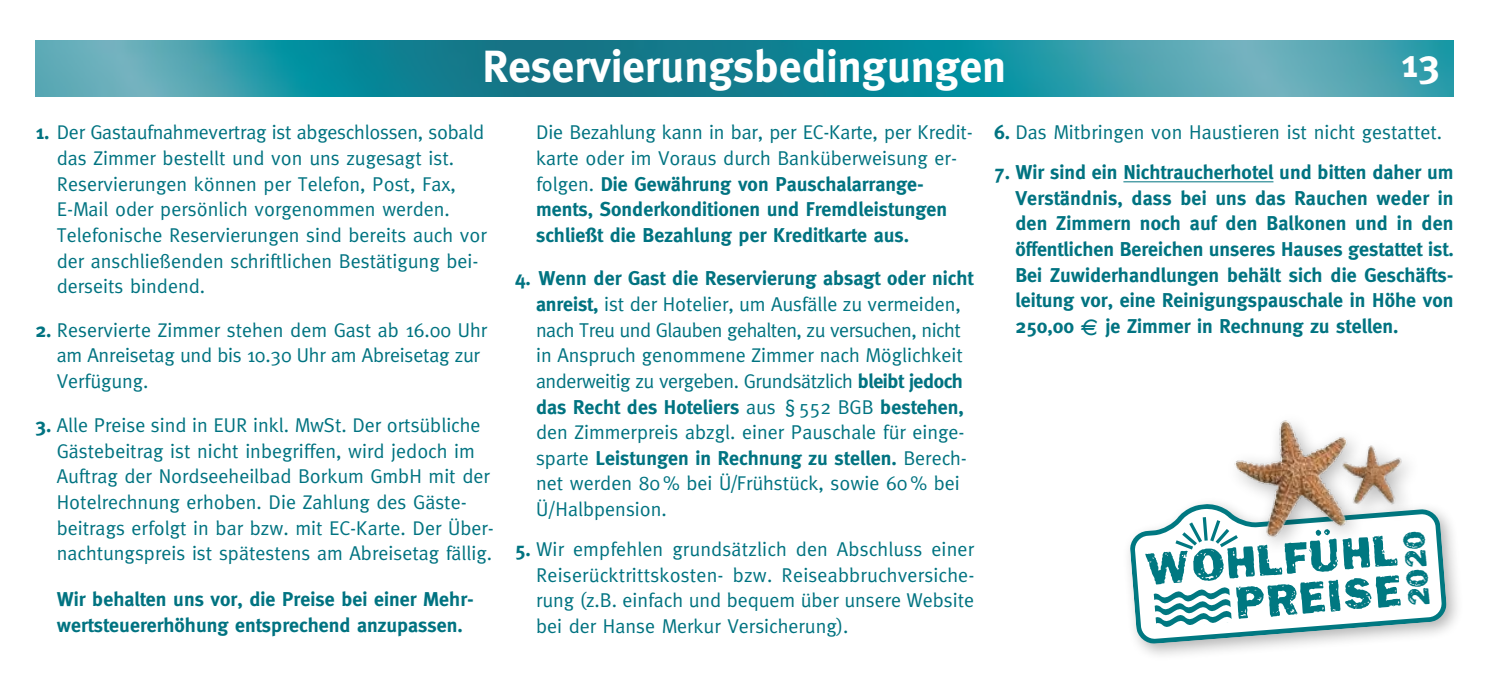
<style>
.page{position:relative;width:1489px;height:695px;background:#fff}
.page>*{position:absolute;margin:0;border:0;box-sizing:border-box;transform-origin:0 0}
.t1{font:700 45px "Meta";color:#fff}
.t2{font:700 40px "Meta";color:#fff}
.t3{font:31.5px "Frankie";color:#007881}
.t4{font:20px/25.5px "Meta";color:#007381}
.t5{font:700 20px/25.5px "Meta";color:#007381}
.s1{font-weight:700}
.s2{font-weight:400}
.s3{font-family:"Eurofont";font-weight:400}
</style>
<div class="page">
<hr style="left:1123px;top:181px;width:150px;height:1px;background:#007381">
<img style="left:35px;top:40px;width:1418px;height:57px">
<div style="left:1121px;top:495px;width:343px;height:166px;background:#000;opacity:.3"></div>
<svg style="left:1131px;top:503px;width:313px;height:138px"></svg>
<svg style="left:1144px;top:513px;width:256px;height:115px"></svg>
<div style="left:1225px;top:411px;width:141px;height:144px;background:#000;opacity:.3"></div>
<img style="left:1233px;top:419px;width:120px;height:119px">
<div style="left:1333px;top:436px;width:88px;height:88px;background:#000;opacity:.3"></div>
<img style="left:1335px;top:441px;width:71px;height:70px">
<h1 class="t1" style="left:482px;top:41px;width:525px">Reservierungsbedingungen</h1>
<h2 class="t2" style="left:1400px;top:40px;width:41px">13</h2>
<p class="t4" style="left:57px;top:119px;width:431px;text-indent:-21px"><span class="s1">1.</span> Der Gastaufnahmevertrag ist abgeschlossen, sobald das Zimmer bestellt und von uns zugesagt ist.<br>Reservierungen können per Telefon, Post, Fax, E-Mail oder persönlich vorgenommen werden.<br>Telefonische Reservierungen sind bereits auch vor der anschließenden schriftlichen Bestätigung bei&shy;derseits bindend.</p>
<p class="t4" style="left:57px;top:317px;width:432px;text-indent:-21px"><span class="s1">2.</span> Reservierte Zimmer stehen dem Gast ab 16.00 Uhr am Anreisetag und bis 10.30 Uhr am Abreisetag zur<br>Verfügung.</p>
<p class="t4" style="left:57px;top:412px;width:438px;text-indent:-21px"><span class="s1">3.</span> Alle Preise sind in EUR inkl. MwSt. Der ortsübliche Gästebeitrag ist nicht inbegriffen, wird jedoch im Auftrag der Nordseeheilbad Borkum GmbH mit der Hotelrechnung erhoben. Die Zahlung des Gäste&shy;beitrags erfolgt in bar bzw. mit EC-Karte. Der Über&shy;nachtungspreis ist spätestens am Abreisetag fällig.</p>
<p class="t5" style="left:57px;top:586px;width:418px">Wir behalten uns vor, die Preise bei einer Mehr&shy;wertsteuererhöhung entsprechend anzupassen.</p>
<p class="t5" style="left:536px;top:120px;width:438px"><span class="s2">Die Bezahlung kann in bar, per EC-Karte, per Kredit&shy;karte oder im Voraus durch Banküberweisung er&shy;folgen.</span> Die Gewährung von Pauschalarrange&shy;ments, Sonderkonditionen und Fremdleistungen schließt die Bezahlung per Kreditkarte aus.</p>
<p class="t4" style="left:536px;top:265px;width:439px;text-indent:-21px"><span class="s1">4. Wenn der Gast die Reservierung absagt oder nicht anreist,</span> ist der Hotelier, um Ausfälle zu vermeiden, nach Treu und Glauben gehalten, zu versuchen, nicht in Anspruch genommene Zimmer nach Möglichkeit anderweitig zu vergeben. Grundsätzlich <span class="s1">bleibt jedoch das Recht des Hoteliers</span> aus § 552 BGB <span class="s1">bestehen, </span>den Zimmerpreis abzgl. einer Pauschale für einge&shy;sparte <span class="s1">Leistungen in Rechnung zu stellen.</span> Berech&shy;net werden 80 % bei Ü/Frühstück, sowie 60 % bei Ü/Halbpension.</p>
<p class="t4" style="left:536px;top:536px;width:440px;text-align:justify;text-indent:-21px"><span class="s1">5.</span> Wir empfehlen grundsätzlich den Abschluss einer Reiserücktrittskosten- bzw. Reiseabbruchversiche&shy;rung (z.B. einfach und bequem über unsere Website bei der Hanse Merkur Versicherung).</p>
<p class="t4" style="left:994px;top:119px;width:449px"><span class="s1">6.</span> Das Mitbringen von Haustieren ist nicht gestattet.</p>
<p class="t5" style="left:1015px;top:159px;width:440px;text-align:justify;text-indent:-21px">7. Wir sind ein Nichtraucherhotel und bitten daher um Verständnis, dass bei uns das Rauchen weder in den Zimmern noch auf den Balkonen und in den öffentlichen Bereichen unseres Hauses gestattet ist.<br>Bei Zuwiderhandlungen behält sich die Geschäfts&shy;leitung vor, eine Reinigungspauschale in Höhe von 250,00 <span class="s3">E</span> je Zimmer in Rechnung zu stellen.</p>
<h3 class="t3" style="left:1400px;top:607px;width:77px;rotate:-95deg">2020</h3>
</div>
